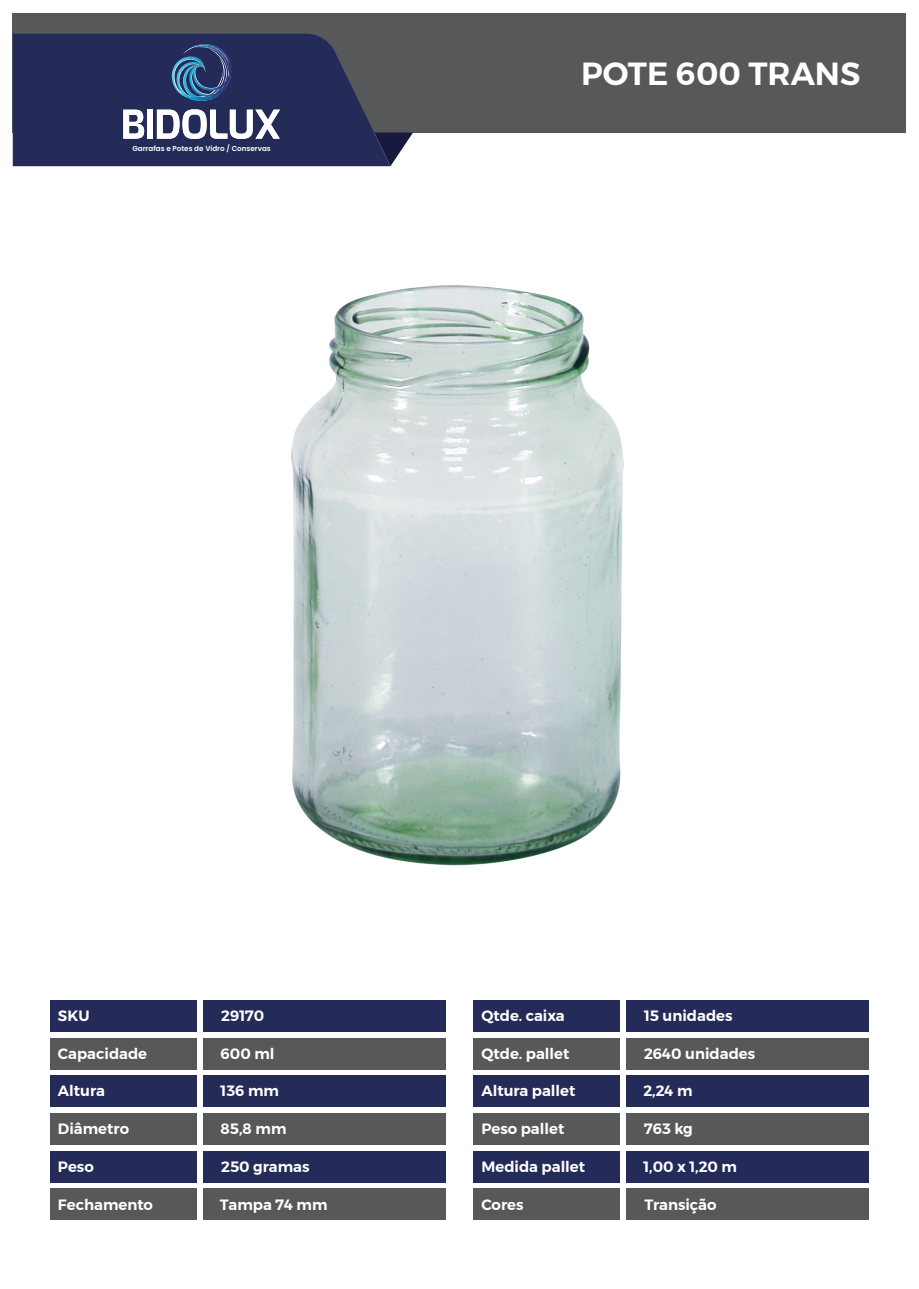
<style>
.page{position:relative;width:919px;height:1289px;background:#fff}
.page>*{position:absolute;margin:0;border:0;box-sizing:border-box;transform-origin:0 0}
.t1{font:600 31.95px "Montserrat";color:#fff}
.t2{font:600 14.85px "Montserrat";color:#fff}
.t3{font:600 7.2px "Poppins";color:#fff}
</style>
<div class="page">
<div style="left:13px;top:13px;width:893px;height:119px;background:#57585a"></div>
<div style="left:13px;top:34px;width:361px;height:132px;background:#252b58"></div>
<svg style="left:374px;top:132px;width:39px;height:34px"></svg>
<div style="left:50px;top:1000px;width:147px;height:31px;background:#252b58"></div>
<div style="left:50px;top:1037px;width:147px;height:32px;background:#57585a"></div>
<div style="left:50px;top:1075px;width:147px;height:31px;background:#252b58"></div>
<div style="left:50px;top:1113px;width:147px;height:31px;background:#57585a"></div>
<div style="left:50px;top:1150px;width:147px;height:31px;background:#252b58"></div>
<div style="left:50px;top:1188px;width:147px;height:31px;background:#57585a"></div>
<div style="left:203px;top:1000px;width:242px;height:31px;background:#252b58"></div>
<div style="left:203px;top:1037px;width:242px;height:32px;background:#57585a"></div>
<div style="left:203px;top:1075px;width:242px;height:31px;background:#252b58"></div>
<div style="left:203px;top:1113px;width:242px;height:31px;background:#57585a"></div>
<div style="left:203px;top:1150px;width:242px;height:31px;background:#252b58"></div>
<div style="left:203px;top:1188px;width:242px;height:31px;background:#57585a"></div>
<div style="left:473px;top:1000px;width:147px;height:31px;background:#252b58"></div>
<div style="left:473px;top:1037px;width:147px;height:32px;background:#57585a"></div>
<div style="left:473px;top:1075px;width:147px;height:31px;background:#252b58"></div>
<div style="left:473px;top:1113px;width:147px;height:31px;background:#57585a"></div>
<div style="left:473px;top:1150px;width:147px;height:31px;background:#252b58"></div>
<div style="left:473px;top:1188px;width:147px;height:31px;background:#57585a"></div>
<div style="left:626px;top:1000px;width:243px;height:31px;background:#252b58"></div>
<div style="left:626px;top:1037px;width:243px;height:32px;background:#57585a"></div>
<div style="left:626px;top:1075px;width:243px;height:31px;background:#252b58"></div>
<div style="left:626px;top:1113px;width:243px;height:31px;background:#57585a"></div>
<div style="left:626px;top:1150px;width:243px;height:31px;background:#252b58"></div>
<div style="left:626px;top:1188px;width:243px;height:31px;background:#57585a"></div>
<div style="left:147px;top:110px;width:6px;height:29px;background:#fff"></div>
<svg style="left:123px;top:110px;width:21px;height:29px"></svg>
<svg style="left:157px;top:109px;width:123px;height:30px;background:#9295ac"></svg>
<img style="left:172px;top:57px;width:4px;height:42px">
<img style="left:176px;top:57px;width:7px;height:44px">
<img style="left:183px;top:90px;width:44px;height:11px">
<img style="left:189px;top:90px;width:42px;height:6px">
<img style="left:183px;top:44px;width:48px;height:46px">
<img style="left:291px;top:285px;width:333px;height:581px">
<p class="t3" style="left:132px;top:145px;width:140px">Garrafas e Potes de Vidro / Conservas</p>
<h1 class="t1" style="left:581px;top:49px;width:281px">POTE 600 TRANS</h1>
<p class="t2" style="left:58px;top:1003px;width:33px">SKU</p>
<p class="t2" style="left:221px;top:1003px;width:45px">29170</p>
<p class="t2" style="left:58px;top:1041px;width:91px">Capacidade</p>
<p class="t2" style="left:220px;top:1041px;width:56px">600 ml</p>
<p class="t2" style="left:58px;top:1079px;width:48px">Altura</p>
<p class="t2" style="left:220px;top:1079px;width:60px">136 mm</p>
<p class="t2" style="left:58px;top:1117px;width:73px">Diâmetro</p>
<p class="t2" style="left:220px;top:1117px;width:67px">85,8 mm</p>
<p class="t2" style="left:58px;top:1155px;width:37px">Peso</p>
<p class="t2" style="left:221px;top:1155px;width:90px">250 gramas</p>
<p class="t2" style="left:58px;top:1192px;width:97px">Fechamento</p>
<p class="t2" style="left:220px;top:1192px;width:109px">Tampa 74 mm</p>
<p class="t2" style="left:481px;top:1003px;width:85px">Qtde. caixa</p>
<p class="t2" style="left:644px;top:1003px;width:90px">15 unidades</p>
<p class="t2" style="left:481px;top:1041px;width:90px">Qtde. pallet</p>
<p class="t2" style="left:644px;top:1041px;width:113px">2640 unidades</p>
<p class="t2" style="left:481px;top:1079px;width:96px">Altura pallet</p>
<p class="t2" style="left:643px;top:1079px;width:51px">2,24 m</p>
<p class="t2" style="left:481px;top:1117px;width:84px">Peso pallet</p>
<p class="t2" style="left:644px;top:1117px;width:50px">763 kg</p>
<p class="t2" style="left:481px;top:1155px;width:105px">Medida pallet</p>
<p class="t2" style="left:643px;top:1155px;width:95px">1,00 x 1,20 m</p>
<p class="t2" style="left:481px;top:1192px;width:44px">Cores</p>
<p class="t2" style="left:644px;top:1192px;width:73px">Transição</p>
</div>
